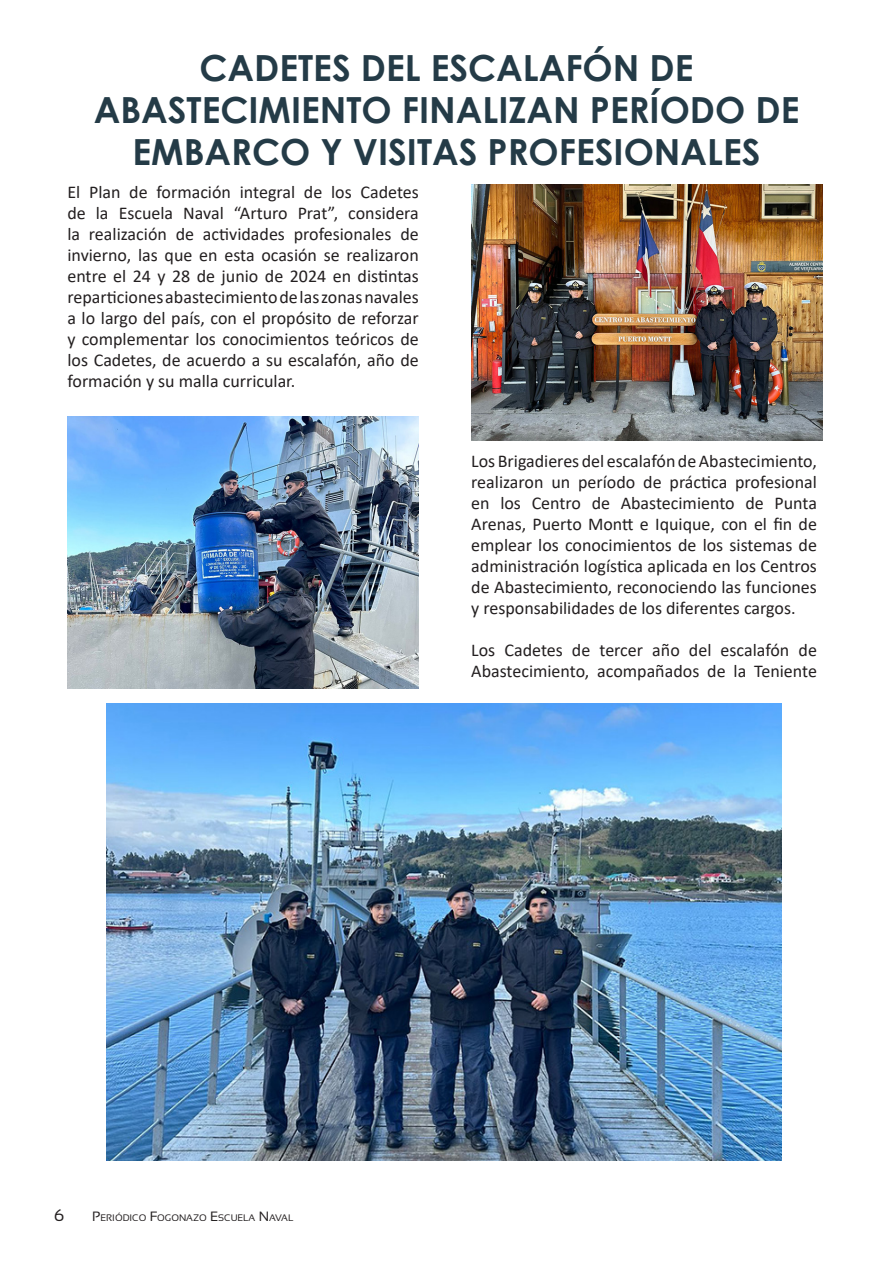
<style>
.page{position:relative;width:893px;height:1263px;background:#fff}
.page>*{position:absolute;margin:0;border:0;box-sizing:border-box;transform-origin:0 0}
.t1{font:700 36px/42px "Century Gothic";color:#243b47;text-align:center}
.t2{font:18px/21px "Calibri";color:#231f20;text-align:justify}
.t3{font:16.5px "Sansation";color:#231f20}
.t4{font:9.45px "Sansation";color:#231f20}
.s1{font-size:13.5px}
</style>
<div class="page">
<img style="left:67px;top:417px;width:352px;height:272px">
<img style="left:471px;top:184px;width:352px;height:256px">
<img style="left:106px;top:703px;width:675px;height:458px">
<p class="t1" style="left:94px;top:45px;width:707px">CADETES DEL ESCALAFÓN DE<br>ABASTECIMIENTO FINALIZAN PERÍODO DE<br>EMBARCO Y VISITAS PROFESIONALES</p>
<p class="t2" style="left:67px;top:181px;width:353px">El Plan de formación integral de los Cadetes de la Escuela Naval “Arturo Prat”, considera la realización de actividades profesionales de invierno, las que en esta ocasión se realizaron entre el 24 y 28 de junio de 2024 en distintas reparticiones abastecimiento de las zonas navales a lo largo del país, con el propósito de reforzar y complementar los conocimientos teóricos de los Cadetes, de acuerdo a su escalafón, año de formación y su malla curricular.</p>
<p class="t2" style="left:471px;top:450px;width:347px">Los Brigadieres del escalafón de Abastecimiento, realizaron un período de práctica profesional en los Centro de Abastecimiento de Punta Arenas, Puerto Montt e Iquique, con el fin de emplear los conocimientos de los sistemas de administración logística aplicada en los Centros de Abastecimiento, reconociendo las funciones y responsabilidades de los diferentes cargos.</p>
<p class="t2" style="left:471px;top:639px;width:347px">Los Cadetes de tercer año del escalafón de<br>Abastecimiento, acompañados de la Teniente</p>
<p class="t3" style="left:54px;top:1206px;width:12px">6</p>
<p class="t4" style="left:92px;top:1212px;width:203px"><span class="s1">P</span>ERIÓDICO <span class="s1">F</span>OGONAZO <span class="s1">E</span>SCUELA <span class="s1">N</span>AVAL</p>
</div>
